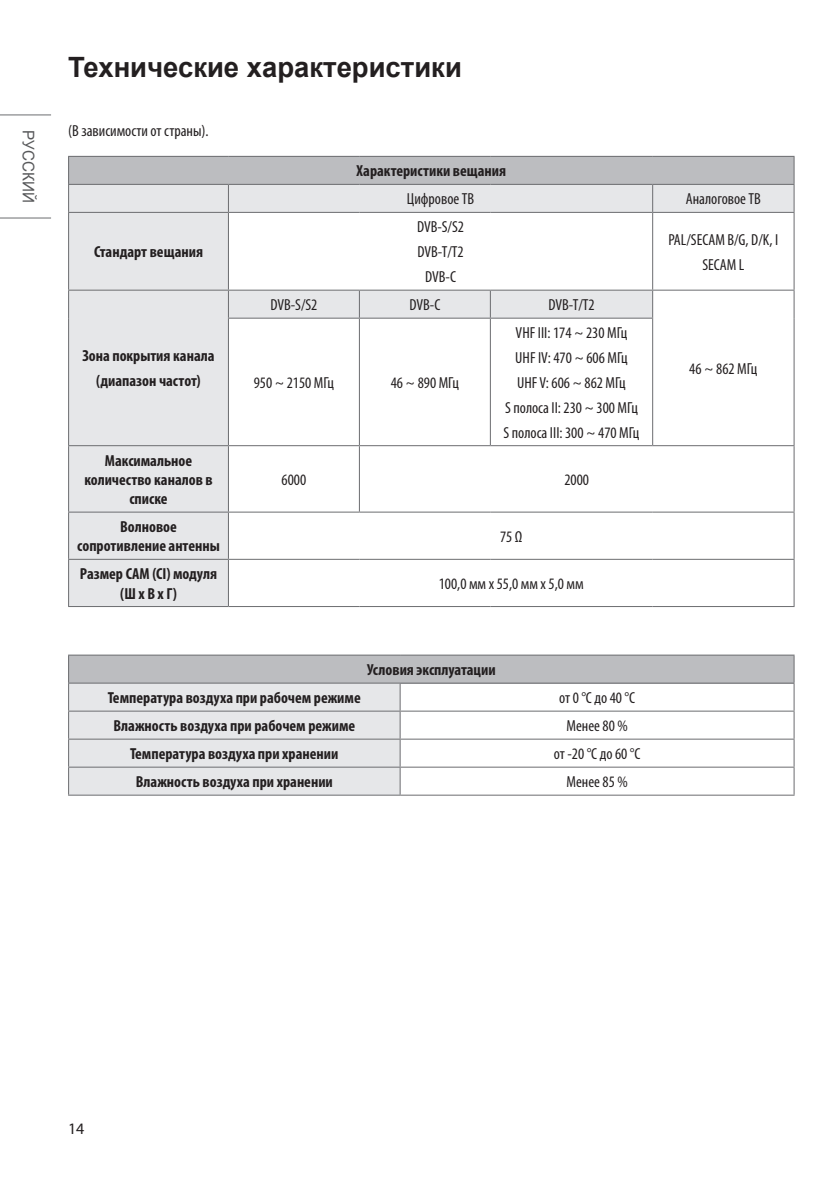
<style>
.page{position:relative;width:840px;height:1191px;background:#fff}
.page>*{position:absolute;margin:0;border:0;box-sizing:border-box;transform-origin:0 0}
.Title_1{font:700 28px "Arial";color:#231f20}
.Body_Bold_Center{font:700 condensed 16px/19.2px "Myriad Pro";color:#231f20;text-align:center}
.Body_Center{font:condensed 16px "Myriad Pro";color:#231f20}
.Body{font:condensed 16px "Myriad Pro";color:#231f20}
.t1{font:16px "Arial";color:#57585a;scale:.95 1}
.t2{font:16px "Myriad Pro";color:#231f20}
</style>
<div class="page">
<hr style="left:0;top:217px;width:51px;height:1px;background:#6c6d70">
<hr style="left:0;top:114px;width:51px;height:1px;background:#6c6d70">
<div style="left:69px;top:156px;width:724px;height:28px;background:#bcbdc0"></div>
<svg style="left:69px;top:185px;width:724px;height:421px"></svg>
<hr style="left:68px;top:156px;width:160px;height:1px;background:#6c6d70">
<hr style="left:228px;top:156px;width:131px;height:1px;background:#6c6d70">
<hr style="left:359px;top:156px;width:131px;height:1px;background:#6c6d70">
<hr style="left:490px;top:156px;width:162px;height:1px;background:#6c6d70">
<hr style="left:652px;top:156px;width:142px;height:1px;background:#6c6d70">
<hr style="left:68px;top:184px;width:160px;height:1px;background:#6c6d70">
<svg style="left:68px;top:157px;width:1px;height:55px"></svg>
<hr style="left:228px;top:184px;width:131px;height:1px;background:#6c6d70">
<svg style="left:228px;top:185px;width:1px;height:27px"></svg>
<hr style="left:359px;top:184px;width:131px;height:1px;background:#6c6d70">
<hr style="left:490px;top:184px;width:162px;height:1px;background:#6c6d70">
<hr style="left:652px;top:184px;width:142px;height:1px;background:#6c6d70">
<svg style="left:651px;top:185px;width:1px;height:27px"></svg>
<svg style="left:793px;top:157px;width:1px;height:55px"></svg>
<hr style="left:68px;top:212px;width:160px;height:1px;background:#6c6d70">
<hr style="left:68px;top:213px;width:1px;height:77px;background:#6c6d70">
<hr style="left:68px;top:290px;width:160px;height:1px;background:#6c6d70">
<svg style="left:68px;top:291px;width:1px;height:27px"></svg>
<hr style="left:68px;top:318px;width:1px;height:127px;background:#6c6d70">
<hr style="left:68px;top:445px;width:160px;height:1px;background:#6c6d70">
<hr style="left:68px;top:446px;width:1px;height:65px;background:#6c6d70">
<hr style="left:68px;top:511px;width:160px;height:1px;background:#6c6d70">
<hr style="left:68px;top:512px;width:1px;height:47px;background:#6c6d70">
<hr style="left:68px;top:559px;width:160px;height:1px;background:#6c6d70">
<hr style="left:68px;top:560px;width:1px;height:46px;background:#6c6d70">
<hr style="left:68px;top:606px;width:160px;height:1px;background:#6c6d70">
<hr style="left:228px;top:212px;width:131px;height:1px;background:#6c6d70">
<hr style="left:228px;top:213px;width:1px;height:77px;background:#6c6d70">
<hr style="left:359px;top:212px;width:131px;height:1px;background:#6c6d70">
<hr style="left:490px;top:212px;width:162px;height:1px;background:#6c6d70">
<hr style="left:652px;top:212px;width:142px;height:1px;background:#6c6d70">
<hr style="left:651px;top:213px;width:1px;height:77px;background:#6c6d70">
<hr style="left:793px;top:213px;width:1px;height:77px;background:#6c6d70">
<hr style="left:228px;top:290px;width:131px;height:1px;background:#6c6d70">
<svg style="left:228px;top:291px;width:1px;height:27px"></svg>
<hr style="left:359px;top:290px;width:131px;height:1px;background:#6c6d70">
<svg style="left:359px;top:291px;width:1px;height:27px"></svg>
<hr style="left:490px;top:290px;width:162px;height:1px;background:#6c6d70">
<svg style="left:489px;top:291px;width:1px;height:27px"></svg>
<hr style="left:652px;top:290px;width:142px;height:1px;background:#6c6d70">
<svg style="left:651px;top:291px;width:1px;height:27px"></svg>
<svg style="left:793px;top:291px;width:1px;height:27px"></svg>
<hr style="left:228px;top:318px;width:131px;height:1px;background:#6c6d70">
<hr style="left:228px;top:319px;width:1px;height:126px;background:#6c6d70">
<hr style="left:359px;top:318px;width:131px;height:1px;background:#6c6d70">
<hr style="left:359px;top:319px;width:1px;height:126px;background:#6c6d70">
<hr style="left:490px;top:318px;width:162px;height:1px;background:#6c6d70">
<hr style="left:489px;top:319px;width:1px;height:126px;background:#6c6d70">
<hr style="left:651px;top:319px;width:1px;height:126px;background:#6c6d70">
<hr style="left:793px;top:318px;width:1px;height:127px;background:#6c6d70">
<hr style="left:228px;top:445px;width:131px;height:1px;background:#6c6d70">
<hr style="left:228px;top:446px;width:1px;height:65px;background:#6c6d70">
<hr style="left:359px;top:445px;width:131px;height:1px;background:#6c6d70">
<hr style="left:359px;top:446px;width:1px;height:65px;background:#6c6d70">
<hr style="left:490px;top:445px;width:162px;height:1px;background:#6c6d70">
<hr style="left:652px;top:445px;width:142px;height:1px;background:#6c6d70">
<hr style="left:793px;top:446px;width:1px;height:65px;background:#6c6d70">
<hr style="left:228px;top:511px;width:131px;height:1px;background:#6c6d70">
<hr style="left:228px;top:512px;width:1px;height:47px;background:#6c6d70">
<hr style="left:359px;top:511px;width:131px;height:1px;background:#6c6d70">
<hr style="left:490px;top:511px;width:162px;height:1px;background:#6c6d70">
<hr style="left:652px;top:511px;width:142px;height:1px;background:#6c6d70">
<hr style="left:793px;top:512px;width:1px;height:47px;background:#6c6d70">
<hr style="left:228px;top:559px;width:131px;height:1px;background:#6c6d70">
<hr style="left:228px;top:560px;width:1px;height:46px;background:#6c6d70">
<hr style="left:359px;top:559px;width:131px;height:1px;background:#6c6d70">
<hr style="left:490px;top:559px;width:162px;height:1px;background:#6c6d70">
<hr style="left:652px;top:559px;width:142px;height:1px;background:#6c6d70">
<hr style="left:793px;top:560px;width:1px;height:46px;background:#6c6d70">
<hr style="left:228px;top:606px;width:131px;height:1px;background:#6c6d70">
<hr style="left:359px;top:606px;width:131px;height:1px;background:#6c6d70">
<hr style="left:490px;top:606px;width:162px;height:1px;background:#6c6d70">
<hr style="left:652px;top:606px;width:142px;height:1px;background:#6c6d70">
<div style="left:69px;top:655px;width:724px;height:28px;background:#bcbdc0"></div>
<hr style="left:68px;top:654px;width:332px;height:1px;background:#6c6d70">
<hr style="left:400px;top:654px;width:394px;height:1px;background:#6c6d70">
<hr style="left:400px;top:682px;width:394px;height:1px;background:#6c6d70">
<hr style="left:400px;top:710px;width:394px;height:1px;background:#6c6d70">
<hr style="left:400px;top:738px;width:394px;height:1px;background:#6c6d70">
<hr style="left:400px;top:766px;width:394px;height:1px;background:#6c6d70">
<svg style="left:68px;top:655px;width:332px;height:139px"></svg>
<svg style="left:793px;top:655px;width:1px;height:139px"></svg>
<hr style="left:68px;top:794px;width:332px;height:1px;background:#6c6d70">
<hr style="left:400px;top:794px;width:394px;height:1px;background:#6c6d70">
<p class="t1" style="left:39px;top:130px;width:77px;rotate:90deg">РУССКИЙ</p>
<p class="Title_1" style="left:68px;top:49px;width:395px">Технические характеристики</p>
<p class="Body" style="left:68px;top:121px;width:142px">(В зависимости от страны).</p>
<p class="Body_Bold_Center" style="left:94px;top:242px;width:110px">Стандарт вещания</p>
<p class="Body_Bold_Center" style="left:82px;top:346px;width:134px">Зона покрытия канала</p>
<p class="Body_Bold_Center" style="left:96px;top:371px;width:106px">(диапазон частот)</p>
<p class="Body_Bold_Center" style="left:84px;top:450px;width:130px">Максимальное количество каналов в списке</p>
<p class="Body_Bold_Center" style="left:356px;top:161px;width:151px">Характеристики вещания</p>
<p class="Body_Center" style="left:406px;top:189px;width:69px">Цифровое ТВ</p>
<p class="Body_Center" style="left:685px;top:189px;width:77px">Аналоговое ТВ</p>
<p class="Body_Center" style="left:417px;top:217px;width:49px">DVB-S/S2</p>
<p class="Body_Center" style="left:417px;top:242px;width:48px">DVB-T/T2</p>
<p class="Body_Center" style="left:425px;top:267px;width:32px">DVB-C</p>
<p class="Body_Center" style="left:270px;top:295px;width:49px">DVB-S/S2</p>
<p class="Body_Center" style="left:409px;top:295px;width:32px">DVB-C</p>
<p class="Body_Center" style="left:548px;top:295px;width:48px">DVB-T/T2</p>
<p class="Body_Center" style="left:253px;top:373px;width:82px">950 ~ 2150 МГц</p>
<p class="Body_Center" style="left:390px;top:373px;width:70px">46 ~ 890 МГц</p>
<p class="Body_Center" style="left:515px;top:323px;width:113px">VHF III: 174 ~ 230 МГц</p>
<p class="Body_Center" style="left:515px;top:348px;width:114px">UHF IV: 470 ~ 606 МГц</p>
<p class="Body_Center" style="left:517px;top:373px;width:110px">UHF V: 606 ~ 862 МГц</p>
<p class="Body_Center" style="left:505px;top:398px;width:134px">S полоса II: 230 ~ 300 МГц</p>
<p class="Body_Center" style="left:503px;top:423px;width:137px">S полоса III: 300 ~ 470 МГц</p>
<p class="Body_Center" style="left:281px;top:470px;width:26px">6000</p>
<p class="Body_Center" style="left:564px;top:470px;width:26px">2000</p>
<p class="Body_Center" style="left:668px;top:230px;width:111px">PAL/SECAM B/G, D/K, I</p>
<p class="Body_Center" style="left:702px;top:255px;width:43px">SECAM L</p>
<p class="Body_Center" style="left:689px;top:359px;width:70px">46 ~ 862 МГц</p>
<p class="Body_Bold_Center" style="left:77px;top:517px;width:144px">Волновое сопротивление антенны</p>
<p class="Body_Center" style="left:500px;top:527px;width:24px">75 Ω</p>
<p class="Body_Bold_Center" style="left:80px;top:564px;width:138px">Размер CAM (CI) модуля (Ш x В x Г)</p>
<p class="Body_Center" style="left:438px;top:574px;width:146px">100,0 мм x 55,0 мм x 5,0 мм</p>
<p class="Body_Bold_Center" style="left:367px;top:660px;width:130px">Условия эксплуатации</p>
<p class="Body_Bold_Center" style="left:108px;top:688px;width:254px">Температура воздуха при рабочем режиме</p>
<p class="Body_Center" style="left:559px;top:688px;width:77px">от 0 °C до 40 °C</p>
<p class="Body_Bold_Center" style="left:113px;top:716px;width:243px">Влажность воздуха при рабочем режиме</p>
<p class="Body_Center" style="left:566px;top:716px;width:63px">Менее 80 %</p>
<p class="Body_Bold_Center" style="left:130px;top:744px;width:209px">Температура воздуха при хранении</p>
<p class="Body_Center" style="left:553px;top:744px;width:88px">от -20 °C до 60 °C</p>
<p class="Body_Bold_Center" style="left:136px;top:772px;width:198px">Влажность воздуха при хранении</p>
<p class="Body_Center" style="left:566px;top:772px;width:63px">Менее 85 %</p>
<p class="t2" style="left:68px;top:1119px;width:18px">14</p>
</div>
